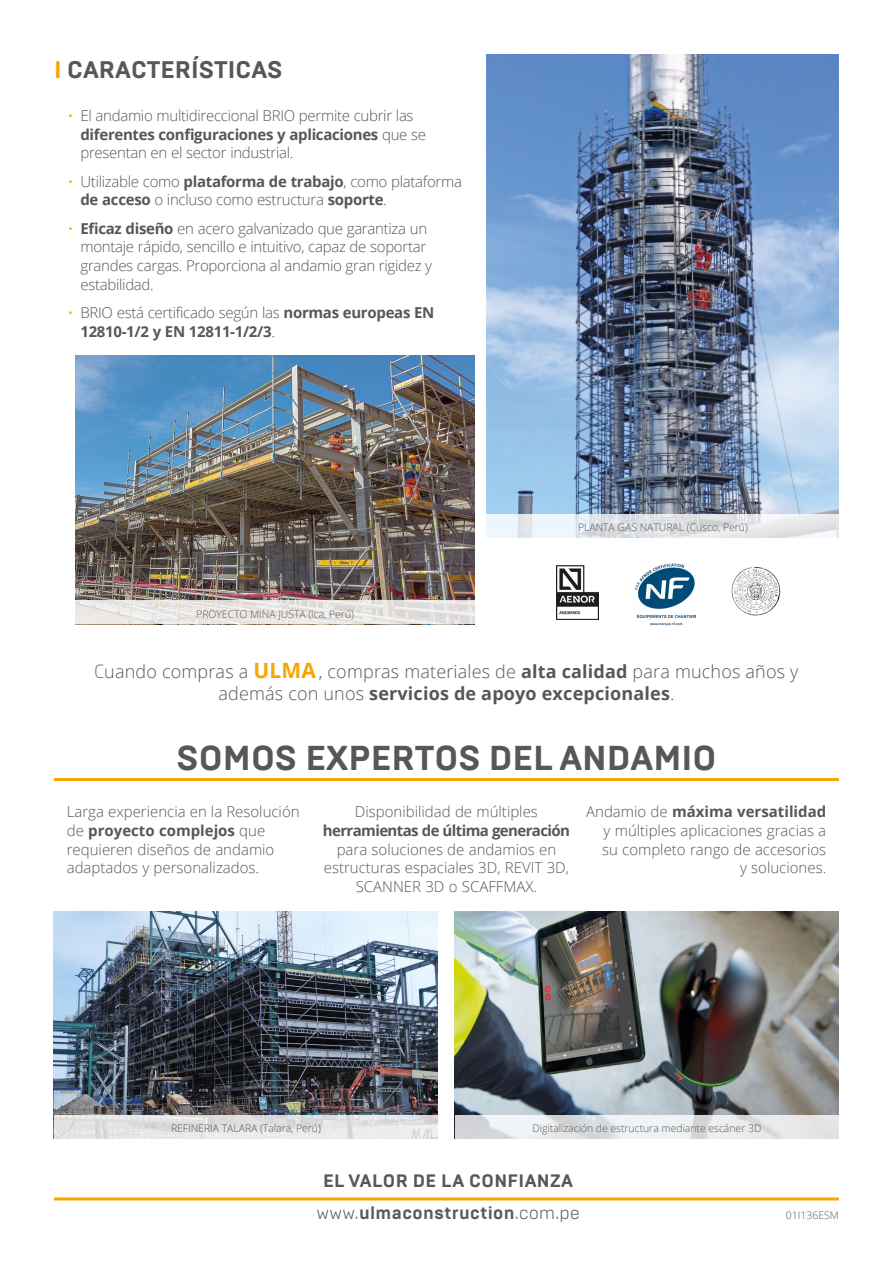
<style>
.page{position:relative;width:893px;height:1263px;background:#fff}
.page>*{position:absolute;margin:0;border:0;box-sizing:border-box;transform-origin:0 0}
.t1{font:700 34.5px "Brutal Type";color:#575756}
.t2{font:700 24px "Brutal Type";color:#575756}
.t3{font:300 18px/21.6px "Open Sans";letter-spacing:.01em;color:#575756;text-align:center}
.t4{font:700 18px "Brutal Type";letter-spacing:.02em;color:#5a5a59}
.t5{font:700 18px "Brutal Type";letter-spacing:.02em;color:#575756}
.t6{font:300 15px/18.8px "Open Sans";letter-spacing:-.02em;color:#575756}
.t7{font:300 15px/18.8px "Open Sans";color:#575756}
.t8{font:700 15px/18.8px "Open Sans";letter-spacing:-.02em;color:#575756}
.t9{font:700 15px "Open Sans";letter-spacing:-.04em;color:#575756}
.t10{font:300 10.5px "Open Sans";letter-spacing:-.005em;color:#575756}
.t11{font:300 10.5px "Open Sans";letter-spacing:-.005em;color:#5a5a59}
.t12{font:300 10.5px "Open Sans";color:#5a5b5a}
.s1{color:#f7a600}
.s2{font-weight:700;color:#f7a600}
.s3{font-weight:700}
.s4{font-weight:300}
.s5{font-family:"Neo Sans W1 G"}
.s6{font-weight:700;font-size:21px;color:#f7a600}
</style>
<div class="page">
<img style="left:54px;top:912px;width:384px;height:203px">
<img style="left:455px;top:912px;width:384px;height:203px">
<img style="left:487px;top:54px;width:352px;height:460px">
<img style="left:75px;top:355px;width:400px;height:245px">
<hr style="left:54px;top:778px;width:785px;height:3px;background:#f7a600">
<hr style="left:54px;top:1197px;width:785px;height:3px;background:#f7a600">
<svg style="left:75px;top:600px;width:400px;height:24px;fill:#eae6e3"></svg>
<svg style="left:54px;top:1115px;width:384px;height:24px;fill:#e4e4e4"></svg>
<svg style="left:455px;top:1115px;width:384px;height:24px"></svg>
<svg style="left:487px;top:514px;width:352px;height:24px"></svg>
<img style="left:556px;top:565px;width:43px;height:54px">
<img style="left:634px;top:563px;width:61px;height:62px">
<img style="left:731px;top:567px;width:49px;height:48px">
<h2 class="t2" style="left:54px;top:55px;width:230px"><span class="s1">I</span> CARACTERÍSTICAS</h2>
<p class="t6" style="left:80px;top:106px;width:347px;text-indent:-12px"><span class="s2">·</span> El andamio multidireccional BRIO permite cubrir las <span class="s3">diferentes configuraciones y aplicaciones</span> que se presentan en el sector industrial.</p>
<p class="t6" style="left:80px;top:171px;width:383px;text-indent:-12px"><span class="s2">·</span> Utilizable como <span class="s3">plataforma de trabajo</span>, como plataforma <span class="s3">de acceso</span> o incluso como estructura <span class="s3">soporte</span>.</p>
<p class="t6" style="left:80px;top:218px;width:353px;text-indent:-12px"><span class="s2">·</span> <span class="s3">Eficaz diseño</span> en acero galvanizado que garantiza un montaje rápido, sencillo e intuitivo, capaz de soportar grandes cargas. Proporciona al andamio gran rigidez y estabilidad.</p>
<p class="t8" style="left:80px;top:303px;width:355px;text-indent:-12px"><span class="s1">·</span> <span class="s4">BRIO está certificado según las</span> normas europeas EN<br>12810-1/2 y EN 12811-1/2/3<span class="s4">.</span></p>
<p class="t11" style="left:196px;top:607px;width:159px">PROYECTO MINA JUSTA (Ica, Perú)</p>
<p class="t11" style="left:578px;top:520px;width:171px">PLANTA GAS NATURAL (Cusco, Perú)</p>
<p class="t3" style="left:94px;top:661px;width:706px"><span class="s5">C</span>uando compras a <span class="s6">ULMA</span>, compras materiales de <span class="s3">alta calidad</span> para muchos años y además con unos <span class="s3">servicios de apoyo excepcionales</span>.</p>
<h1 class="t1" style="left:177px;top:737px;width:541px">SOMOS EXPERTOS DEL ANDAMIO</h1>
<p class="t7" style="left:67px;top:802px;width:234px">Larga experiencia en la Resolución de <span class="s3">proyecto complejos</span> que requieren diseños de andamio adaptados y personalizados.</p>
<p class="t7" style="left:355px;top:802px;width:184px">Disponibilidad de múltiples</p>
<p class="t9" style="left:323px;top:820px;width:249px">herramientas de última generación</p>
<p class="t7" style="left:324px;top:839px;width:247px;text-align:center">para soluciones de andamios en estructuras espaciales 3D, REVIT 3D,<br>SCANNER 3D o SCAFFMAX.</p>
<p class="t7" style="left:586px;top:802px;width:242px;text-align:right">Andamio de <span class="s3">máxima versatilidad </span>y múltiples aplicaciones gracias a su completo rango de accesorios<br>y soluciones.</p>
<p class="t10" style="left:171px;top:1121px;width:151px">REFINERIA TALARA (Talara, Perú)</p>
<p class="t10" style="left:532px;top:1121px;width:230px">Digitalización de estructura mediante escáner 3D</p>
<p class="t5" style="left:323px;top:1170px;width:251px">EL VALOR DE LA CONFIANZA</p>
<p class="t4" style="left:316px;top:1201px;width:265px"><span class="s4">www.</span>ulmaconstruction<span class="s4">.com.pe</span></p>
<p class="t12" style="left:786px;top:1208px;width:55px">01I136ESM</p>
</div>
